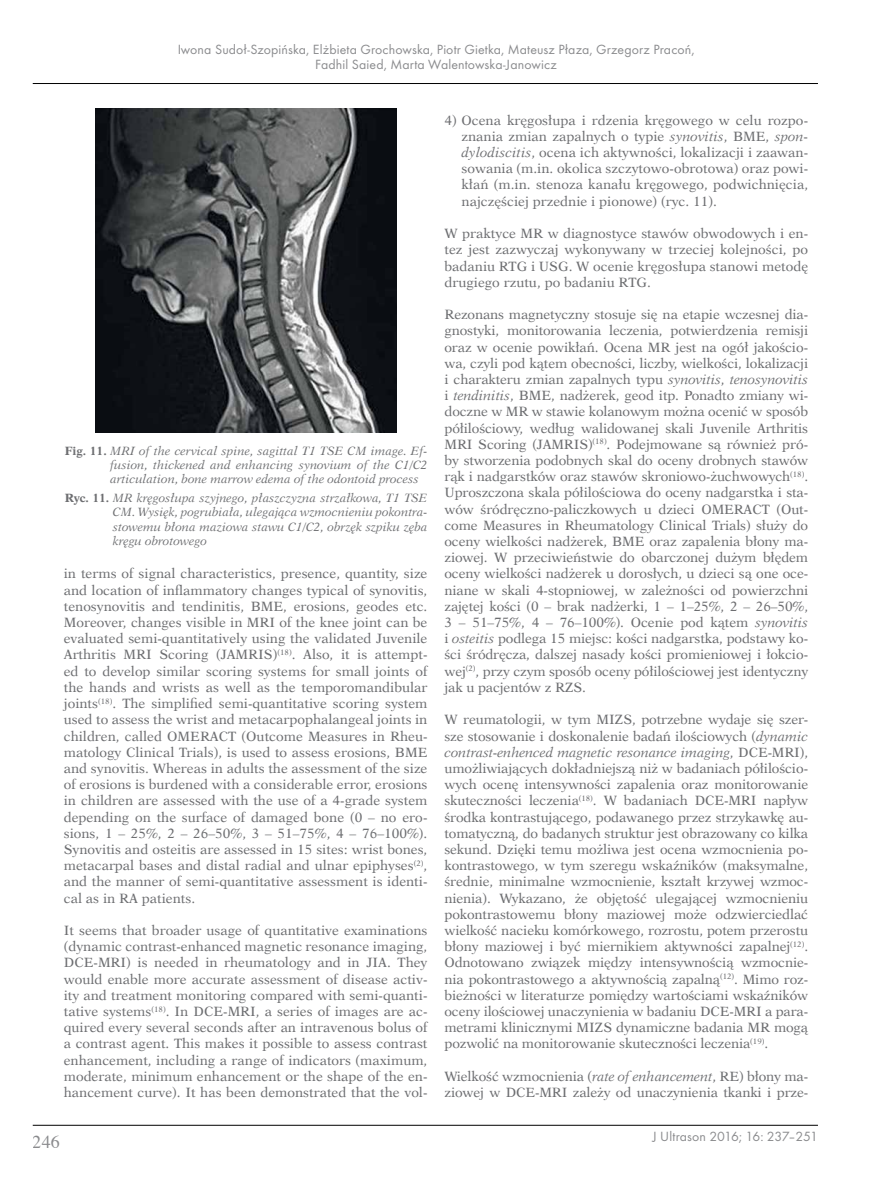
<style>
.page{position:relative;width:872px;height:1191px;background:#fff}
.page>*{position:absolute;margin:0;border:0;box-sizing:border-box;transform-origin:0 0}
.t1{font:18px "Times";color:#6d6e71}
.t2{font:13.8px/14.4px "Futura TCE";letter-spacing:.01em;color:#6d6e71;text-align:center}
.t3{font:13.5px/16.2px "Dutch 823 EU";color:#6d6e71;text-align:justify}
.t4{font:italic 12px/14.4px "Dutch 823 EU";color:#6d6e71;text-align:justify}
.s1{font-weight:700;font-style:normal}
.s2{font-style:italic}
</style>
<div class="page">
<hr style="left:33px;top:1125px;width:785px;height:1px;background:#000">
<hr style="left:33px;top:83px;width:785px;height:1px;background:#000">
<img style="left:96px;top:108px;width:300px;height:324px">
<p class="t2" style="left:177px;top:42px;width:519px">Iwona Sudoł-Szopińska, Elżbieta Grochowska, Piotr Gietka, Mateusz Płaza, Grzegorz Pracoń,<br>Fadhil Saied, Marta Walentowska-Janowicz</p>
<p class="t4" style="left:110px;top:443px;width:319px;text-indent:-45px"><span class="s1">Fig. 11.</span> MRI of the cervical spine, sagittal T1 TSE CM image. Ef&shy;fusion, thickened and enhancing synovium of the C1/C2 articulation, bone marrow edema of the odontoid process</p>
<p class="t4" style="left:113px;top:491px;width:316px;text-indent:-48px"><span class="s1">Ryc. 11.</span> MR kręgosłupa szyjnego, płaszczyzna strzałkowa, T1 TSE CM. Wysięk, pogrubiała, ulegająca wzmocnieniu pokontra&shy;stowemu błona maziowa stawu C1/C2, obrzęk szpiku zęba kręgu obrotowego</p>
<p class="t3" style="left:64px;top:566px;width:365px">in terms of signal characteristics, presence, quantity, size and location of inflammatory changes typical of synovitis, tenosynovitis and tendinitis, BME, erosions, geodes etc.<br>Moreover, changes visible in MRI of the knee joint can be evaluated semi-quantitatively using the validated Juvenile Arthritis MRI Scoring (JAMRIS)<sup>(18)</sup>. Also, it is attempt&shy;ed to develop similar scoring systems for small joints of the hands and wrists as well as the temporomandibular joints<sup>(18)</sup>. The simplified semi-quantitative scoring system used to assess the wrist and metacarpophalangeal joints in children, called OMERACT (Outcome Measures in Rheu&shy;matology Clinical Trials), is used to assess erosions, BME and synovitis. Whereas in adults the assessment of the size of erosions is burdened with a considerable error, erosions in children are assessed with the use of a 4-grade system depending on the surface of damaged bone (0 – no ero&shy;sions, 1 – 25%, 2 – 26–50%, 3 – 51–75%, 4 – 76–100%).<br>Synovitis and osteitis are assessed in 15 sites: wrist bones, metacarpal bases and distal radial and ulnar epiphyses<sup>(2)</sup>, and the manner of semi-quantitative assessment is identi&shy;cal as in RA patients.</p>
<p class="t3" style="left:64px;top:922px;width:365px">It seems that broader usage of quantitative examinations (dynamic contrast-enhanced magnetic resonance imaging, DCE-MRI) is needed in rheumatology and in JIA. They would enable more accurate assessment of disease activ&shy;ity and treatment monitoring compared with semi-quanti&shy;tative systems<sup>(18)</sup>. In DCE-MRI, a series of images are ac&shy;quired every several seconds after an intravenous bolus of a contrast agent. This makes it possible to assess contrast enhancement, including a range of indicators (maximum, moderate, minimum enhancement or the shape of the en&shy;hancement curve). It has been demonstrated that the vol-</p>
<p class="t3" style="left:461px;top:112px;width:348px;text-indent:-17px">4) Ocena kręgosłupa i rdzenia kręgowego w celu rozpo&shy;znania zmian zapalnych o typie <span class="s2">synovitis</span>, BME, <span class="s2">spon&shy;dylodiscitis</span>, ocena ich aktywności, lokalizacji i zaawan&shy;sowania (m.in. okolica szczytowo-obrotowa) oraz powi&shy;kłań (m.in. stenoza kanału kręgowego, podwichnięcia, najczęściej przednie i pionowe) (ryc. 11).</p>
<p class="t3" style="left:444px;top:225px;width:365px">W praktyce MR w diagnostyce stawów obwodowych i en&shy;tez jest zazwyczaj wykonywany w trzeciej kolejności, po badaniu RTG i USG. W ocenie kręgosłupa stanowi metodę drugiego rzutu, po badaniu RTG.</p>
<p class="t3" style="left:444px;top:306px;width:365px">Rezonans magnetyczny stosuje się na etapie wczesnej dia&shy;gnostyki, monitorowania leczenia, potwierdzenia remisji oraz w ocenie powikłań. Ocena MR jest na ogół jakościo&shy;wa, czyli pod kątem obecności, liczby, wielkości, lokalizacji i charakteru zmian zapalnych typu <span class="s2">synovitis</span>, <span class="s2">tenosynovitis </span>i <span class="s2">tendinitis</span>, BME, nadżerek, geod itp. Ponadto zmiany wi&shy;doczne w MR w stawie kolanowym można ocenić w sposób półilościowy, według walidowanej skali Juvenile Arthritis MRI Scoring (JAMRIS)<sup>(18)</sup>. Podejmowane są również pró&shy;by stworzenia podobnych skal do oceny drobnych stawów rąk i nadgarstków oraz stawów skroniowo-żuchwowych<sup>(18)</sup>.<br>Uproszczona skala półilościowa do oceny nadgarstka i sta&shy;wów śródręczno-paliczkowych u dzieci OMERACT (Out&shy;come Measures in Rheumatology Clinical Trials) służy do oceny wielkości nadżerek, BME oraz zapalenia błony ma&shy;ziowej. W przeciwieństwie do obarczonej dużym błędem oceny wielkości nadżerek u dorosłych, u dzieci są one oce&shy;niane w skali 4-stopniowej, w zależności od powierzchni zajętej kości (0 – brak nadżerki, 1 – 1–25%, 2 – 26–50%, 3 – 51–75%, 4 – 76–100%). Ocenie pod kątem <span class="s2">synovitis </span>i <span class="s2">osteitis</span> podlega 15 miejsc: kości nadgarstka, podstawy ko&shy;ści śródręcza, dalszej nasady kości promieniowej i łokcio&shy;wej<sup>(2)</sup>, przy czym sposób oceny półilościowej jest identyczny jak u pacjentów z RZS.</p>
<p class="t3" style="left:444px;top:711px;width:365px">W reumatologii, w tym MIZS, potrzebne wydaje się szer&shy;sze stosowanie i doskonalenie badań ilościowych (<span class="s2">dynamic contrast-enhenced magnetic resonance imaging</span>, DCE-MRI), umożliwiających dokładniejszą niż w badaniach półilościo&shy;wych ocenę intensywności zapalenia oraz monitorowanie skuteczności leczenia<sup>(18)</sup>. W badaniach DCE-MRI napływ środka kontrastującego, podawanego przez strzykawkę au&shy;tomatyczną, do badanych struktur jest obrazowany co kilka sekund. Dzięki temu możliwa jest ocena wzmocnienia po&shy;kontrastowego, w tym szeregu wskaźników (maksymalne, średnie, minimalne wzmocnienie, kształt krzywej wzmoc&shy;nienia). Wykazano, że objętość ulegającej wzmocnieniu pokontrastowemu błony maziowej może odzwierciedlać wielkość nacieku komórkowego, rozrostu, potem przerostu błony maziowej i być miernikiem aktywności zapalnej<sup>(12)</sup>.<br>Odnotowano związek między intensywnością wzmocnie&shy;nia pokontrastowego a aktywnością zapalną<sup>(12)</sup>. Mimo roz&shy;bieżności w literaturze pomiędzy wartościami wskaźników oceny ilościowej unaczynienia w badaniu DCE-MRI a para&shy;metrami klinicznymi MIZS dynamiczne badania MR mogą pozwolić na monitorowanie skuteczności leczenia<sup>(19)</sup>.</p>
<p class="t3" style="left:444px;top:1068px;width:365px">Wielkość wzmocnienia (<span class="s2">rate of enhancement</span>, RE) błony ma&shy;ziowej w DCE-MRI zależy od unaczynienia tkanki i prze-</p>
<h1 class="t1" style="left:33px;top:1125px;width:28px">246</h1>
<p class="t2" style="left:652px;top:1128px;width:167px">J Ultrason 2016; 16: 237–251</p>
</div>
